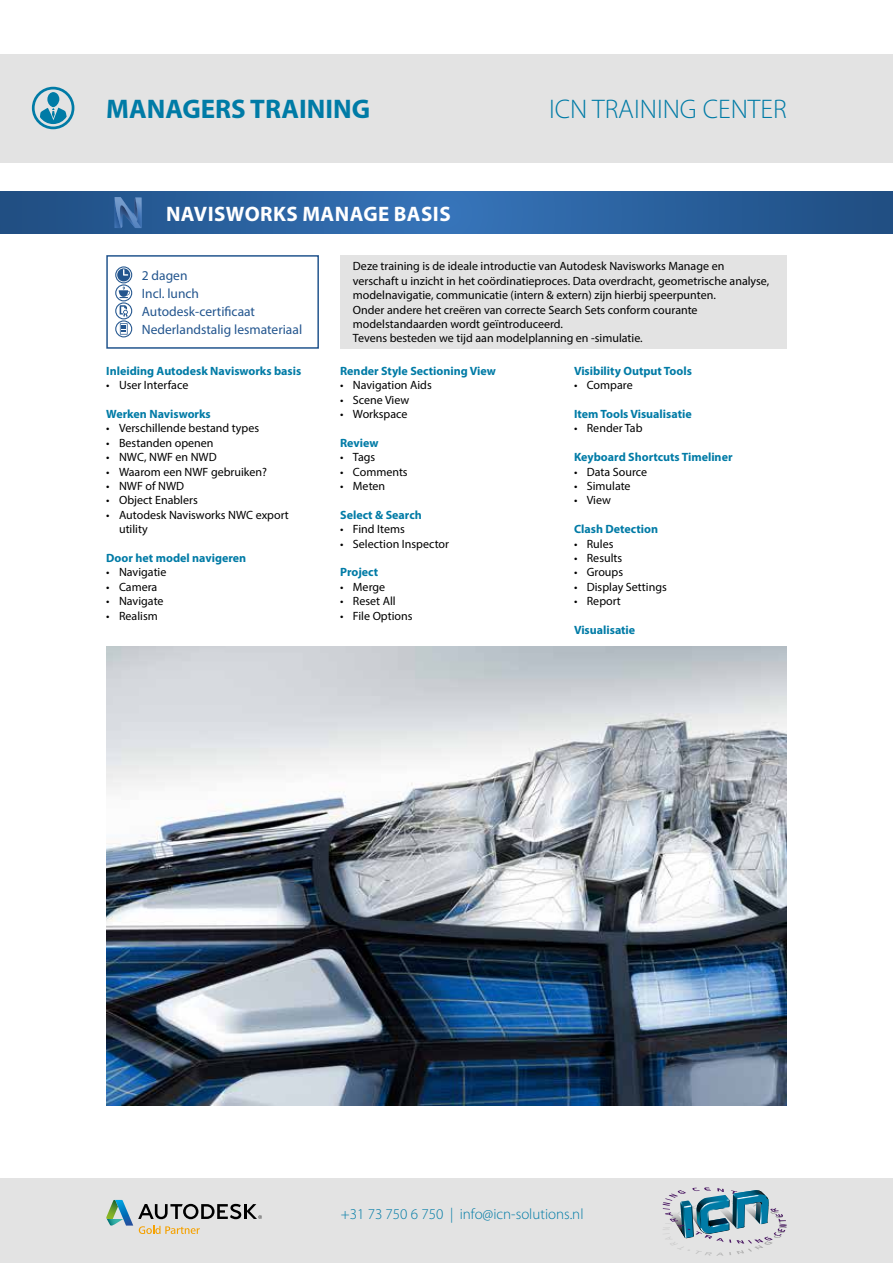
<style>
.page{position:relative;width:893px;height:1263px;background:#fff}
.page>*{position:absolute;margin:0;border:0;box-sizing:border-box;transform-origin:0 0}
.t1{font:300 27px "Myriad Pro";color:#007ba6}
.t2{font:700 27px "Myriad Pro";color:#007ba6}
.t3{font:700 21px "Myriad Pro";letter-spacing:.02em;color:#fff}
.t4{font:300 15px "Myriad Pro";color:#007ba6}
.t5{font:13.5px/18px "Myriad Pro";color:#23558e}
.t6{font:12px/14.4px "Myriad Pro";color:#000}
.t7{font:700 12px "Myriad Pro";color:#007ba6}
</style>
<div class="page">
<div style="left:0;top:54px;width:893px;height:108px;background:#e3e3e3"></div>
<div style="left:0;top:1178px;width:893px;height:85px;background:#e3e3e3"></div>
<img style="left:106px;top:646px;width:681px;height:460px">
<svg style="left:0;top:191px;width:893px;height:43px;background:#2a609d"></svg>
<div style="left:340px;top:255px;width:447px;height:94px;background:#e3e3e3"></div>
<div style="left:106px;top:255px;width:213px;height:94px;border:2px solid #23558e"></div>
<svg style="left:115px;top:266px;width:17px;height:71px"></svg>
<svg style="left:115px;top:197px;width:27px;height:31px"></svg>
<svg style="left:106px;top:1200px;width:156px;height:34px"></svg>
<img style="left:662px;top:1187px;width:125px;height:59px">
<svg style="left:32px;top:87px;width:42px;height:42px"></svg>
<h1 class="t2" style="left:106px;top:91px;width:265px">MANAGERS TRAINING</h1>
<h2 class="t3" style="left:166px;top:200px;width:286px">NAVISWORKS MANAGE BASIS</h2>
<h1 class="t1" style="left:549px;top:93px;width:239px">ICN TRAINING CENTER</h1>
<p class="t5" style="left:142px;top:266px;width:162px">2 dagen<br>Incl. lunch<br>Autodesk-certificaat<br>Nederlandstalig lesmateriaal</p>
<p class="t7" style="left:106px;top:363px;width:196px">Inleiding Autodesk Navisworks basis</p>
<p class="t6" style="left:106px;top:378px;width:84px">• User Interface</p>
<p class="t7" style="left:106px;top:406px;width:106px">Werken Navisworks</p>
<p class="t6" style="left:106px;top:421px;width:154px">• Verschillende bestand types</p>
<p class="t6" style="left:106px;top:435px;width:109px">• Bestanden openen</p>
<p class="t6" style="left:106px;top:450px;width:112px">• NWC, NWF en NWD</p>
<p class="t6" style="left:106px;top:464px;width:162px">• Waarom een NWF gebruiken?</p>
<p class="t6" style="left:106px;top:478px;width:79px">• NWF of NWD</p>
<p class="t6" style="left:106px;top:493px;width:93px">• Object Enablers</p>
<p class="t6" style="left:119px;top:507px;width:171px;text-indent:-13px">• Autodesk Navisworks NWC export utility</p>
<p class="t7" style="left:106px;top:550px;width:141px">Door het model navigeren</p>
<p class="t6" style="left:106px;top:565px;width:62px">• Navigatie</p>
<p class="t6" style="left:106px;top:579px;width:53px">• Camera</p>
<p class="t6" style="left:106px;top:594px;width:59px">• Navigate</p>
<p class="t6" style="left:106px;top:608px;width:53px">• Realism</p>
<p class="t6" style="left:353px;top:259px;width:418px">Deze training is de ideale introductie van Autodesk Navisworks Manage en verschaft u inzicht in het coördinatieproces. Data overdracht, geometrische analyse, modelnavigatie, communicatie (intern &amp; extern) zijn hierbij speerpunten.<br>Onder andere het creëren van correcte Search Sets conform courante modelstandaarden wordt geïntroduceerd.<br>Tevens besteden we tijd aan modelplanning en -simulatie.</p>
<p class="t7" style="left:340px;top:363px;width:157px">Render Style Sectioning View</p>
<p class="t6" style="left:340px;top:378px;width:93px">• Navigation Aids</p>
<p class="t6" style="left:340px;top:392px;width:70px">• Scene View</p>
<p class="t6" style="left:340px;top:406px;width:69px">• Workspace</p>
<p class="t7" style="left:340px;top:435px;width:40px">Review</p>
<p class="t6" style="left:340px;top:450px;width:37px">• Tags</p>
<p class="t6" style="left:340px;top:464px;width:69px">• Comments</p>
<p class="t6" style="left:340px;top:478px;width:47px">• Meten</p>
<p class="t7" style="left:340px;top:507px;width:83px">Select &amp; Search</p>
<p class="t6" style="left:340px;top:522px;width:66px">• Find Items</p>
<p class="t6" style="left:340px;top:536px;width:110px">• Selection Inspector</p>
<p class="t7" style="left:340px;top:564px;width:40px">Project</p>
<p class="t6" style="left:340px;top:579px;width:47px">• Merge</p>
<p class="t6" style="left:340px;top:594px;width:57px">• Reset All</p>
<p class="t6" style="left:340px;top:608px;width:74px">• File Options</p>
<p class="t7" style="left:574px;top:363px;width:119px">Visibility Output Tools</p>
<p class="t6" style="left:574px;top:378px;width:60px">• Compare</p>
<p class="t7" style="left:574px;top:406px;width:119px">Item Tools Visualisatie</p>
<p class="t6" style="left:574px;top:421px;width:70px">• Render Tab</p>
<p class="t7" style="left:574px;top:449px;width:160px">Keyboard Shortcuts Timeliner</p>
<p class="t6" style="left:574px;top:464px;width:75px">• Data Source</p>
<p class="t6" style="left:574px;top:478px;width:58px">• Simulate</p>
<p class="t6" style="left:574px;top:493px;width:38px">• View</p>
<p class="t7" style="left:574px;top:521px;width:86px">Clash Detection</p>
<p class="t6" style="left:574px;top:536px;width:41px">• Rules</p>
<p class="t6" style="left:574px;top:550px;width:50px">• Results</p>
<p class="t6" style="left:574px;top:565px;width:51px">• Groups</p>
<p class="t6" style="left:574px;top:579px;width:94px">• Display Settings</p>
<p class="t6" style="left:574px;top:594px;width:48px">• Report</p>
<p class="t7" style="left:574px;top:622px;width:63px">Visualisatie</p>
<p class="t4" style="left:341px;top:1205px;width:244px">+31 73 750 6 750 | info@icn-solutions.nl</p>
</div>
